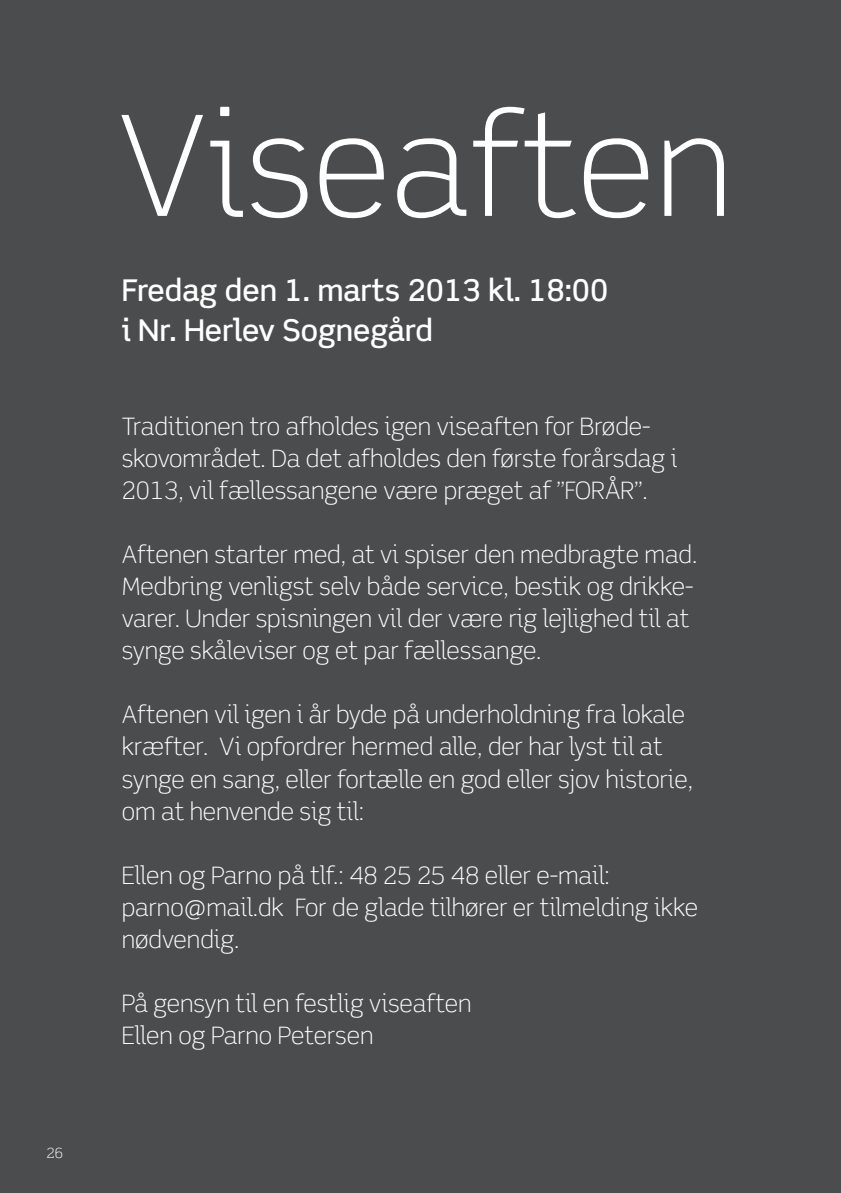
<style>
.page{position:relative;width:841px;height:1193px;background:#fff}
.page>*{position:absolute;margin:0;border:0;box-sizing:border-box;transform-origin:0 0}
.t1{font:300 140px "Scene Alt";color:#fff}
.t2{font:500 30px/40px "Scene Alt";color:#fff}
.t3{font:300 24px/32px "Scene Alt";color:#fff}
.t4{font:300 14px "Scene Alt";color:#fff}
</style>
<div class="page">
<div style="left:0;top:0;width:840px;height:1193px;background:#4b4c4d"></div>
<p class="t4" style="left:46px;top:1144px;width:18px">26</p>
<h1 class="t1" style="left:117px;top:81px;width:617px">Viseaften</h1>
<p class="t2" style="left:122px;top:270px;width:488px">Fredag den 1. marts 2013 kl. 18:00 i Nr. Herlev Sognegård</p>
<p class="t3" style="left:122px;top:411px;width:557px">Traditionen tro afholdes igen viseaften for Brøde&shy;skovområdet. Da det afholdes den første forårsdag i<br>2013, vil fællessangene være præget af ”FORÅR”.</p>
<p class="t3" style="left:122px;top:539px;width:577px">Aftenen starter med, at vi spiser den medbragte mad.<br>Medbring venligst selv både service, bestik og drikke&shy;varer. Under spisningen vil der være rig lejlighed til at synge skåleviser og et par fællessange.</p>
<p class="t3" style="left:122px;top:699px;width:573px">Aftenen vil igen i år byde på underholdning fra lokale kræfter. Vi opfordrer hermed alle, der har lyst til at synge en sang, eller fortælle en god eller sjov historie, om at henvende sig til:</p>
<p class="t3" style="left:122px;top:859px;width:578px">Ellen og Parno på tlf.: 48 25 25 48 eller e-mail: parno@mail.dk For de glade tilhører er tilmelding ikke nødvendig.</p>
<p class="t3" style="left:122px;top:987px;width:351px">På gensyn til en festlig viseaften<br>Ellen og Parno Petersen</p>
</div>
